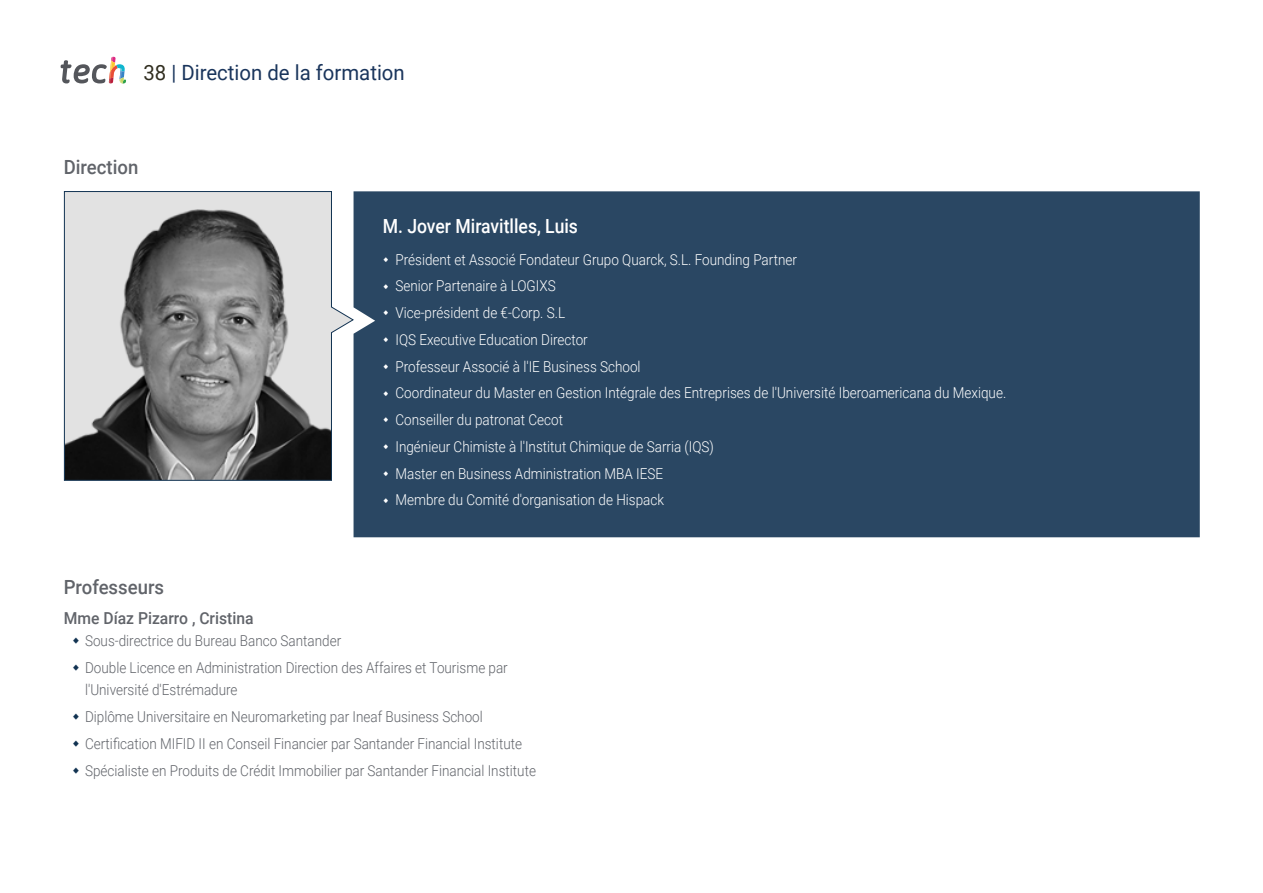
<style>
.page{position:relative;width:1263px;height:893px;background:#fff}
.page>*{position:absolute;margin:0;border:0;box-sizing:border-box;transform-origin:0 0}
.t1{font:21px "Roboto";color:#1a355c}
.t2{font:500 19.5px "Roboto";color:#fff;scale:.9 1}
.t3{font:500 19.5px "Roboto";color:#61646a;scale:.95 1}
.t4{font:500 16.5px "Roboto";color:#61646a;scale:.95 1}
.t5{font:300 15px/26.7px "Roboto";color:#fff;scale:.9 1}
.t6{font:300 15px/26.7px "Roboto";color:#61646a;scale:.9 1}
.s1{color:#312e20}
</style>
<div class="page">
<svg style="left:61px;top:57px;width:65px;height:27px"></svg>
<div style="left:353px;top:191px;width:847px;height:346px;background:#2a4763"></div>
<svg style="left:64px;top:191px;width:290px;height:290px;background:#999a9a"></svg>
<svg style="left:384px;top:257px;width:4px;height:5px"></svg>
<svg style="left:384px;top:284px;width:4px;height:5px"></svg>
<svg style="left:384px;top:310px;width:4px;height:5px"></svg>
<svg style="left:384px;top:337px;width:4px;height:5px"></svg>
<svg style="left:384px;top:364px;width:4px;height:5px"></svg>
<svg style="left:384px;top:391px;width:4px;height:5px"></svg>
<svg style="left:384px;top:417px;width:4px;height:5px"></svg>
<svg style="left:384px;top:444px;width:4px;height:5px"></svg>
<svg style="left:384px;top:471px;width:4px;height:5px"></svg>
<svg style="left:384px;top:498px;width:4px;height:5px"></svg>
<h1 class="t1" style="left:144px;top:57px;width:263px"><span class="s1">38</span> | Direction de la formation</h1>
<h2 class="t3" style="left:64px;top:154px;width:80px">Direction</h2>
<h2 class="t3" style="left:64px;top:574px;width:107px">Professeurs</h2>
<h2 class="t2" style="left:383px;top:212px;width:218px">M. Jover Miravitlles, Luis</h2>
<p class="t5" style="left:395px;top:245px;width:680px">Président et Associé Fondateur Grupo Quarck, S.L. Founding Partner<br>Senior Partenaire à LOGIXS<br>Vice-président de €-Corp. S.L<br>IQS Executive Education Director<br>Professeur Associé à l'IE Business School<br>Coordinateur du Master en Gestion Intégrale des Entreprises de l'Université Iberoamericana du Mexique.<br>Conseiller du patronat Cecot<br>Ingénieur Chimiste à l'Institut Chimique de Sarria (IQS)<br>Master en Business Administration MBA IESE<br>Membre du Comité d'organisation de Hispack</p>
<p class="t4" style="left:64px;top:606px;width:201px">Mme Díaz Pizarro , Cristina</p>
<p class="t6" style="left:85px;top:627px;width:471px">Sous-directrice du Bureau Banco Santander<br>Double Licence en Administration Direction des Affaires et Tourisme par</p>
<p class="t6" style="left:85px;top:676px;width:502px">l'Université d'Estrémadure<br>Diplôme Universitaire en Neuromarketing par Ineaf Business School Certification MIFID II en Conseil Financier par Santander Financial Institute Spécialiste en Produits de Crédit Immobilier par Santander Financial Institute</p>
</div>
